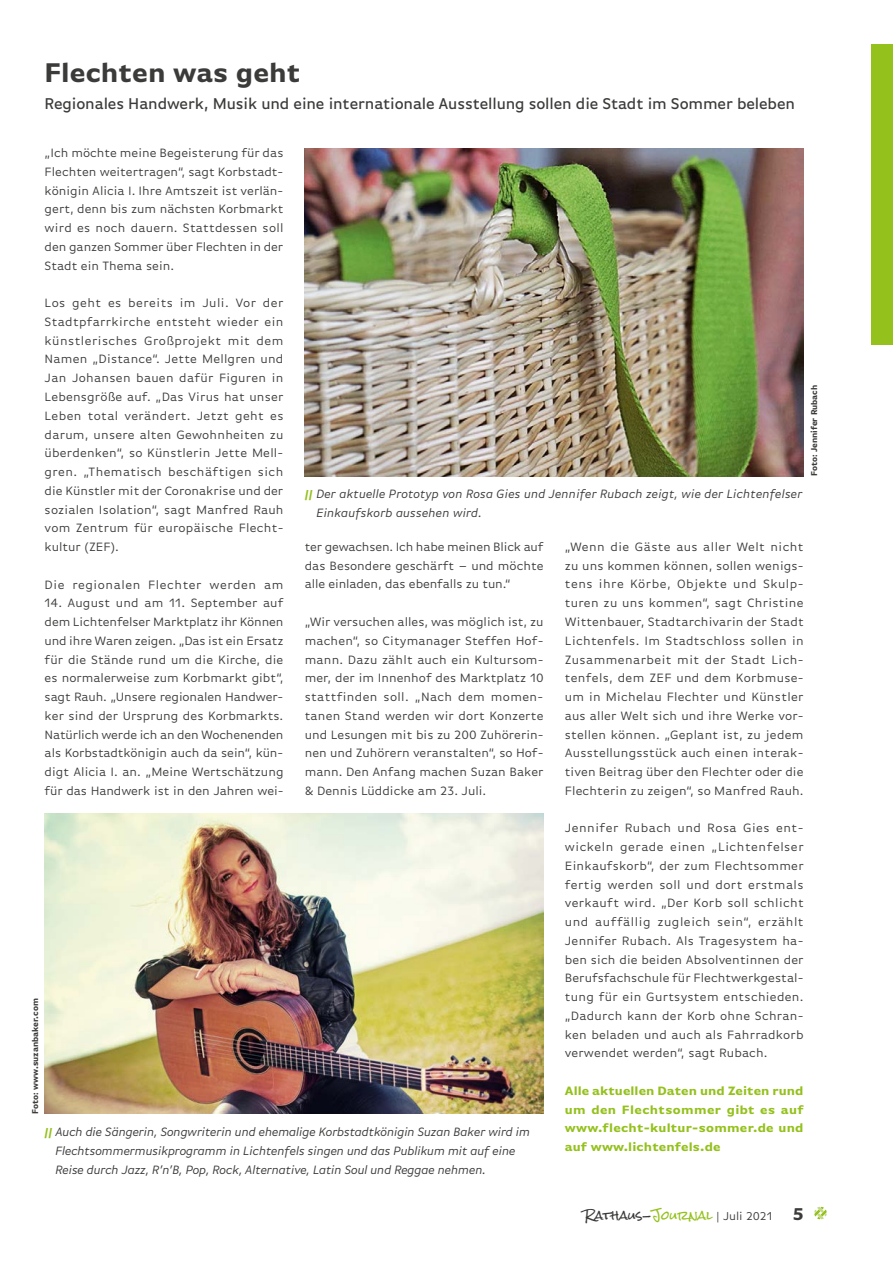
<style>
.page{position:relative;width:893px;height:1263px;background:#fff}
.page>*{position:absolute;margin:0;border:0;box-sizing:border-box;transform-origin:0 0}
.t1{font:700 28.5px "Basic Gothic Pro";color:#3b3b3a;scale:.95 1}
.t2{font:500 16.5px "Basic Gothic Pro";letter-spacing:-.01em;color:#3b3b3a;scale:.95 1}
.t3{font:12.75px/18.8px "Basic Gothic Pro";color:#3b3b3a;text-align:justify}
.t4{font:italic 12.75px/18.8px "Basic Gothic Pro";letter-spacing:-.02em;color:#3b3b3a}
.t5{font:700 12.75px/18.8px "Basic Gothic Pro";letter-spacing:.02em;color:#94c11c;text-align:justify}
.t6{font:italic 12.75px/18.8px "Basic Gothic Pro";color:#3b3b3a}
.t7{font:12.75px "Basic Gothic Pro";letter-spacing:.04em;color:#3b3b3a}
.t8{font:12px "Basic Gothic Pro";color:#3b3b3a}
.t9{font:700 9px "Basic Gothic Pro";color:#3b3b3a;scale:.9 1}
.s1{font-weight:700;font-size:12px;color:#94c11c}
.s2{font-family:"Rock Salt"}
.s3{font-family:"Rock Salt";color:#94c11c}
.s4{font-weight:700;font-size:18px}
</style>
<div class="page">
<svg style="left:814px;top:1207px;width:13px;height:12px"></svg>
<div style="left:872px;top:45px;width:21px;height:300px;background:#94c11c"></div>
<img style="left:45px;top:813px;width:499px;height:300px">
<img style="left:305px;top:149px;width:499px;height:327px">
<h1 class="t1" style="left:45px;top:56px;width:271px">Flechten was geht</h1>
<p class="t2" style="left:45px;top:94px;width:791px">Regionales Handwerk, Musik und eine internationale Ausstellung sollen die Stadt im Sommer beleben</p>
<p class="t3" style="left:45px;top:144px;width:240px">„Ich möchte meine Begeisterung für das Flechten weitertragen“, sagt Korbstadt&shy;königin Alicia I. Ihre Amtszeit ist verlän&shy;gert, denn bis zum nächsten Korbmarkt wird es noch dauern. Stattdessen soll den ganzen Sommer über Flechten in der Stadt ein Thema sein.</p>
<p class="t3" style="left:45px;top:294px;width:240px">Los geht es bereits im Juli. Vor der Stadtpfarrkirche entsteht wieder ein künstlerisches Großprojekt mit dem Namen „Distance“. Jette Mellgren und Jan Johansen bauen dafür Figuren in Lebensgröße auf. „Das Virus hat unser Leben total verändert. Jetzt geht es darum, unsere alten Gewohnheiten zu überdenken“, so Künstlerin Jette Mell&shy;gren. „Thematisch beschäftigen sich die Künstler mit der Coronakrise und der sozialen Isolation“, sagt Manfred Rauh vom Zentrum für europäische Flecht&shy;kultur (ZEF).</p>
<p class="t7" style="left:45px;top:577px;width:240px">Die regionalen Flechter werden am</p>
<p class="t3" style="left:45px;top:594px;width:240px">14. August und am 11. September auf dem Lichtenfelser Marktplatz ihr Können und ihre Waren zeigen. „Das ist ein Ersatz für die Stände rund um die Kirche, die es normalerweise zum Korbmarkt gibt“, sagt Rauh. „Unsere regionalen Handwer&shy;ker sind der Ursprung des Korbmarkts.<br>Natürlich werde ich an den Wochenenden als Korbstadtkönigin auch da sein“, kün&shy;digt Alicia I. an. „Meine Wertschätzung für das Handwerk ist in den Jahren wei-</p>
<p class="t9" style="left:809px;top:476px;width:103px;rotate:-90deg">Foto: Jennifer Rubach</p>
<p class="t6" style="left:316px;top:484px;width:488px;text-indent:-12px"><span class="s1">||</span> Der aktuelle Prototyp von Rosa Gies und Jennifer Rubach zeigt, wie der Lichtenfelser<br>Einkaufskorb aussehen wird.</p>
<p class="t3" style="left:305px;top:537px;width:240px">ter gewachsen. Ich habe meinen Blick auf das Besondere geschärft – und möchte alle einladen, das ebenfalls zu tun.“</p>
<p class="t3" style="left:305px;top:612px;width:240px">„Wir versuchen alles, was möglich ist, zu machen“, so Citymanager Steffen Hof&shy;mann. Dazu zählt auch ein Kultursom&shy;mer, der im Innenhof des Marktplatz 10 stattfinden soll. „Nach dem momen&shy;tanen Stand werden wir dort Konzerte und Lesungen mit bis zu 200 Zuhörerin&shy;nen und Zuhörern veranstalten“, so Hof&shy;mann. Den Anfang machen Suzan Baker &amp; Dennis Lüddicke am 23. Juli.</p>
<p class="t3" style="left:565px;top:537px;width:240px">„Wenn die Gäste aus aller Welt nicht zu uns kommen können, sollen wenigs&shy;tens ihre Körbe, Objekte und Skulp&shy;turen zu uns kommen“, sagt Christine Wittenbauer, Stadtarchivarin der Stadt Lichtenfels. Im Stadtschloss sollen in Zusammenarbeit mit der Stadt Lich&shy;tenfels, dem ZEF und dem Korbmuse&shy;um in Michelau Flechter und Künstler aus aller Welt sich und ihre Werke vor&shy;stellen können. „Geplant ist, zu jedem Ausstellungsstück auch einen interak&shy;tiven Beitrag über den Flechter oder die Flechterin zu zeigen“, so Manfred Rauh.</p>
<p class="t3" style="left:565px;top:819px;width:240px">Jennifer Rubach und Rosa Gies ent&shy;wickeln gerade einen „Lichtenfelser Einkaufskorb“, der zum Flechtsommer fertig werden soll und dort erstmals verkauft wird. „Der Korb soll schlicht und auffällig zugleich sein“, erzählt Jennifer Rubach. Als Tragesystem ha&shy;ben sich die beiden Absolventinnen der Berufsfachschule für Flechtwerkgestal&shy;tung für ein Gurtsystem entschieden. „Dadurch kann der Korb ohne Schran&shy;ken beladen und auch als Fahrradkorb verwendet werden“, sagt Rubach.</p>
<p class="t5" style="left:565px;top:1081px;width:240px">Alle aktuellen Daten und Zeiten rund um den Flechtsommer gibt es auf www.flecht-kultur-sommer.de und auf www.lichtenfels.de</p>
<p class="t9" style="left:30px;top:1113px;width:130px;rotate:-90deg">Foto: www.suzanbaker.com</p>
<p class="t4" style="left:55px;top:1122px;width:476px;text-indent:-11px"><span class="s1">||</span> Auch die Sängerin, Songwriterin und ehemalige Korbstadtkönigin Suzan Baker wird im<br>Flechtsommermusikprogramm in Lichtenfels singen und das Publikum mit auf eine<br>Reise durch Jazz, R’n’B, Pop, Rock, Alternative, Latin Soul und Reggae nehmen.</p>
<p class="t8" style="left:584px;top:1209px;width:221px"><span class="s2">Rathaus-</span><span class="s3">Journal</span> | Juli 2021 <span class="s4">5</span></p>
</div>
